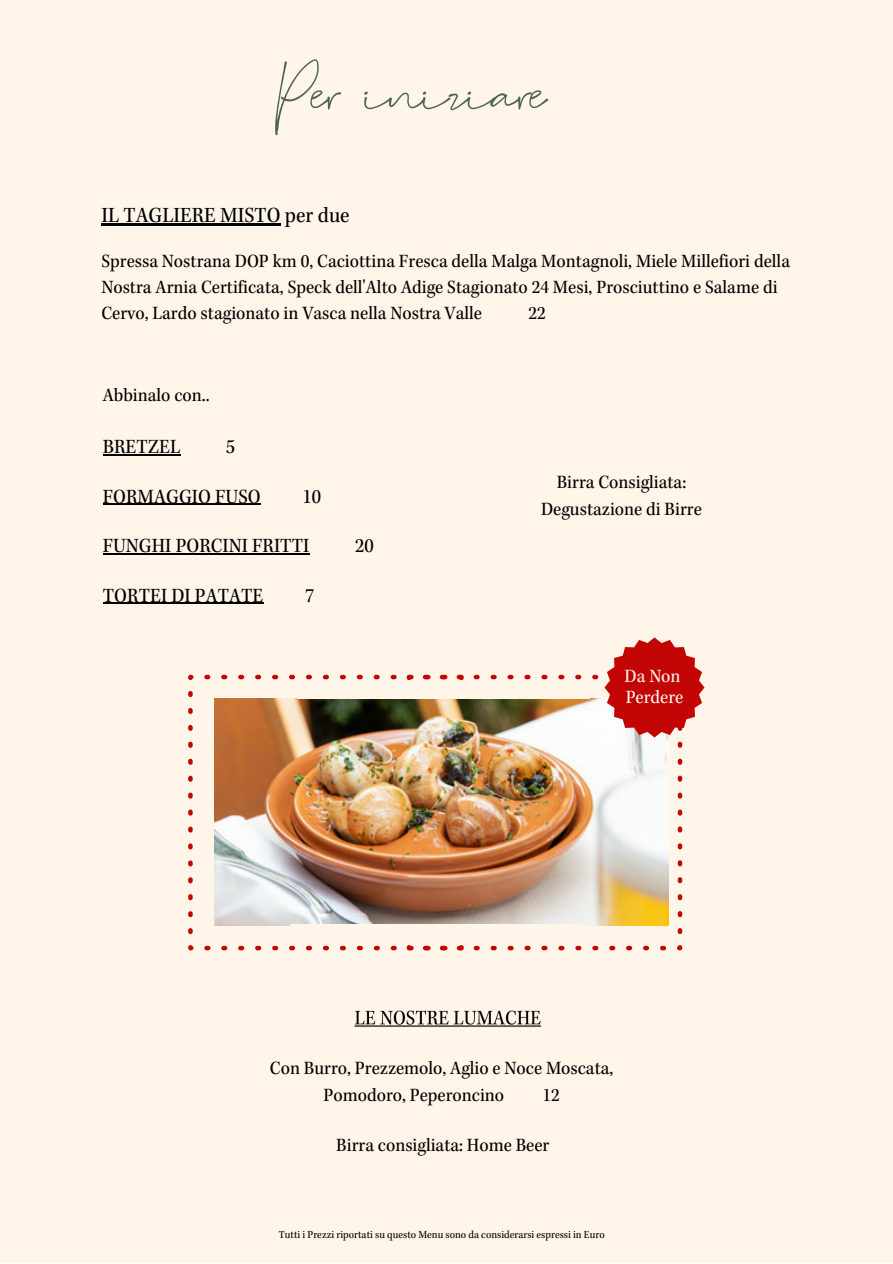
<style>
.page{position:relative;width:893px;height:1264px;background:#fff}
.page>*{position:absolute;margin:0;border:0;box-sizing:border-box;transform-origin:0 0}
.t1{font:86.1px "Suddenly DEMO";color:#4d644d}
.t2{font:22.5px "Kepler Std Scn";color:#000}
.t3{font:21px "Kepler Std Scn";color:#000}
.t4{font:19.5px/25.8px "Kepler Std Scn";color:#000}
.t5{font:19.5px "Kepler Std Scn";color:#fff5e9}
.t6{font:11.25px "Kepler Std Scn";color:#000}
</style>
<div class="page">
<div style="left:0;top:0;width:892px;height:1262px;background:#fff5e9"></div>
<svg style="left:188px;top:674px;width:209px;height:276px"></svg>
<svg style="left:406px;top:674px;width:276px;height:276px"></svg>
<img style="left:215px;top:698px;width:453px;height:227px">
<div style="left:290px;top:924px;width:292px;height:16px;background:#fff5e9"></div>
<div style="left:297px;top:683px;width:292px;height:16px;background:#fff5e9"></div>
<svg style="left:604px;top:637px;width:100px;height:100px"></svg>
<hr style="left:101px;top:223px;width:179px;height:2px;background:#000">
<img style="left:354px;top:1010px;width:188px;height:17px">
<hr style="left:103px;top:454px;width:77px;height:1px;background:#000">
<hr style="left:103px;top:504px;width:158px;height:1px;background:#000">
<hr style="left:103px;top:553px;width:206px;height:1px;background:#000">
<hr style="left:103px;top:603px;width:160px;height:1px;background:#000">
<p class="t1" style="left:274px;top:49px;width:274px">Per iniziare</p>
<p class="t2" style="left:101px;top:206px;width:250px">IL TAGLIERE MISTO per due</p>
<p class="t4" style="left:101px;top:250px;width:690px">Spressa Nostrana DOP km 0, Caciottina Fresca della Malga Montagnoli, Miele Millefiori della<br>Nostra Arnia Certificata, Speck dell'Alto Adige Stagionato 24 Mesi, Prosciuttino e Salame di<br>Cervo, Lardo stagionato in Vasca nella Nostra Valle</p>
<p class="t4" style="left:528px;top:302px;width:19px">22</p>
<p class="t4" style="left:103px;top:384px;width:108px">Abbinalo con..</p>
<p class="t3" style="left:103px;top:438px;width:79px">BRETZEL</p>
<p class="t3" style="left:226px;top:438px;width:11px">5</p>
<p class="t3" style="left:103px;top:488px;width:159px">FORMAGGIO FUSO</p>
<p class="t3" style="left:302px;top:488px;width:20px">10</p>
<p class="t3" style="left:103px;top:537px;width:208px">FUNGHI PORCINI FRITTI</p>
<p class="t3" style="left:355px;top:537px;width:20px">20</p>
<p class="t3" style="left:103px;top:587px;width:162px">TORTEI DI PATATE</p>
<p class="t3" style="left:305px;top:587px;width:11px">7</p>
<p class="t4" style="left:541px;top:470px;width:162px;line-height:27px;text-align:center">Birra Consigliata:<br>Degustazione di Birre</p>
<p class="t5" style="left:624px;top:668px;width:57px">Da Non</p>
<p class="t5" style="left:625px;top:689px;width:59px">Perdere</p>
<p class="t4" style="left:323px;top:1056px;width:291px;line-height:27px;text-indent:-54px">Con Burro, Prezzemolo, Aglio e Noce Moscata,<br>Pomodoro, Peperoncino</p>
<p class="t4" style="left:542px;top:1084px;width:19px">12</p>
<p class="t4" style="left:336px;top:1134px;width:214px">Birra consigliata: Home Beer</p>
<p class="t6" style="left:279px;top:1229px;width:327px">Tutti i Prezzi riportati su questo Menu sono da considerarsi espressi in Euro</p>
</div>
